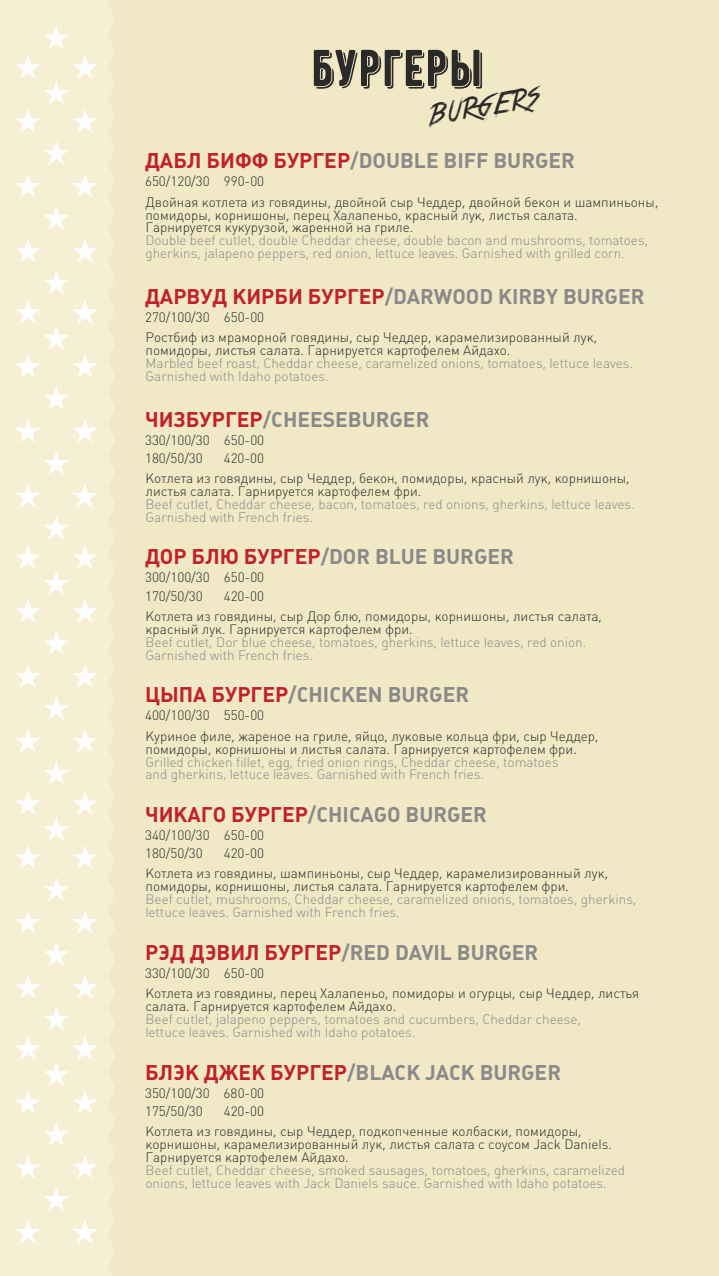
<style>
.page{position:relative;width:719px;height:1276px;background:#f7efd4}
.page>*{position:absolute;margin:0;border:0;box-sizing:border-box;transform-origin:0 0}
.t1{font:51.6px "BERNIER Shade";color:#2b2a29}
.t2{font:30px "True Lies RUSBYLYAJKA";color:#2b2a29}
.t3{font:21px "Plumb Bold C";color:#898989}
.t4{font:13.5px/18px "Plumb Light C";color:#2b2a29}
.t5{font:13.5px/12.9px "Plumb Light C";color:#898989}
.s1{color:#c12129}
</style>
<div class="page">
<svg style="left:15px;top:26px;width:82px;height:1217px"></svg>
<div style="left:108px;top:0;width:611px;height:1276px;background:#f1e8c6"></div>
<h1 class="t1" style="left:311px;top:38px;width:175px">бургеры</h1>
<h2 class="t2" style="left:428px;top:104px;width:112px;rotate:-9deg">burgers</h2>
<h3 class="t3" style="left:145px;top:151px;width:431px"><span class="s1">ДАБЛ БИФФ БУРГЕР</span>/DOUBLE BIFF BURGER</h3>
<p class="t4" style="left:145px;top:172px;width:515px;line-height:21px">650/120/30 990-00<br>Двойная котлета из говядины, двойной сыр Чеддер, двойной бекон и шампиньоны,</p>
<p class="t4" style="left:145px;top:209px;width:434px;line-height:12.9px">помидоры, корнишоны, перец Халапеньо, красный лук, листья салата.<br>Гарнируется кукурузой, жаренной на гриле.</p>
<p class="t5" style="left:145px;top:235px;width:504px">Double beef cutlet, double Cheddar cheese, double bacon and mushrooms, tomatoes, gherkins, jalapeno peppers, red onion, lettuce leaves. Garnished with grilled corn.</p>
<h3 class="t3" style="left:145px;top:287px;width:501px"><span class="s1">ДАРВУД КИРБИ БУРГЕР</span>/DARWOOD KIRBY BURGER</h3>
<p class="t4" style="left:145px;top:308px;width:453px;line-height:20.5px">270/100/30 650-00<br>Ростбиф из мраморной говядины, сыр Чеддер, карамелизированный лук,</p>
<p class="t4" style="left:145px;top:343px;width:366px">помидоры, листья салата. Гарнируется картофелем Айдахо.</p>
<p class="t5" style="left:145px;top:358px;width:489px">Marbled beef roast, Cheddar cheese, caramelized onions, tomatoes, lettuce leaves.<br>Garnished with Idaho potatoes.</p>
<h3 class="t3" style="left:145px;top:410px;width:286px"><span class="s1">ЧИЗБУРГЕР</span>/CHEESEBURGER</h3>
<p class="t4" style="left:145px;top:432px;width:121px">330/100/30 650-00<br>180/50/30</p>
<p class="t4" style="left:145px;top:449px;width:485px;line-height:20.4px;text-indent:78px">420-00<br>Котлета из говядины, сыр Чеддер, бекон, помидоры, красный лук, корнишоны,</p>
<p class="t4" style="left:145px;top:483px;width:277px">листья салата. Гарнируется картофелем фри.</p>
<p class="t5" style="left:145px;top:499px;width:490px">Beef cutlet, Cheddar cheese, bacon, tomatoes, red onions, gherkins, lettuce leaves.<br>Garnished with French fries.</p>
<h3 class="t3" style="left:145px;top:547px;width:370px"><span class="s1">ДОР БЛЮ БУРГЕР</span>/DOR BLUE BURGER</h3>
<p class="t4" style="left:145px;top:570px;width:121px">300/100/30 650-00<br>170/50/30</p>
<p class="t4" style="left:145px;top:587px;width:458px;line-height:20.4px;text-indent:78px">420-00<br>Котлета из говядины, сыр Дор блю, помидоры, корнишоны, листья салата,</p>
<p class="t4" style="left:145px;top:621px;width:268px">красный лук. Гарнируется картофелем фри.</p>
<p class="t5" style="left:145px;top:636px;width:442px">Beef cutlet, Dor blue cheese, tomatoes, gherkins, lettuce leaves, red onion.<br>Garnished with French fries.</p>
<h3 class="t3" style="left:145px;top:685px;width:325px"><span class="s1">ЦЫПА БУРГЕР</span>/CHICKEN BURGER</h3>
<p class="t4" style="left:145px;top:706px;width:455px;line-height:20.5px">400/100/30 550-00<br>Куриное филе, жареное на гриле, яйцо, луковые кольца фри, сыр Чеддер,</p>
<p class="t4" style="left:145px;top:741px;width:433px">помидоры, корнишоны и листья салата. Гарнируется картофелем фри.</p>
<p class="t5" style="left:145px;top:756px;width:414px">Grilled chicken fillet, egg, fried onion rings, Cheddar cheese, tomatoes and gherkins, lettuce leaves. Garnished with French fries.</p>
<h3 class="t3" style="left:145px;top:805px;width:343px"><span class="s1">ЧИКАГО БУРГЕР</span>/CHICAGO BURGER</h3>
<p class="t4" style="left:145px;top:827px;width:121px">340/100/30 650-00<br>180/50/30</p>
<p class="t4" style="left:145px;top:844px;width:464px;line-height:20.4px;text-indent:78px">420-00<br>Котлета из говядины, шампиньоны, сыр Чеддер, карамелизированный лук,</p>
<p class="t4" style="left:145px;top:879px;width:425px">помидоры, корнишоны, листья салата. Гарнируется картофелем фри.</p>
<p class="t5" style="left:145px;top:894px;width:492px">Beef cutlet, mushrooms, Cheddar cheese, caramelized onions, tomatoes, gherkins, lettuce leaves. Garnished with French fries.</p>
<h3 class="t3" style="left:145px;top:943px;width:395px"><span class="s1">РЭД ДЭВИЛ БУРГЕР</span>/RED DAVIL BURGER</h3>
<p class="t4" style="left:145px;top:964px;width:495px;line-height:20.5px">330/100/30 650-00<br>Котлета из говядины, перец Халапеньо, помидоры и огурцы, сыр Чеддер, листья</p>
<p class="t4" style="left:145px;top:998px;width:252px">салата. Гарнируется картофелем Айдахо.</p>
<p class="t5" style="left:145px;top:1014px;width:437px">Beef cutlet, jalapeno peppers, tomatoes and cucumbers, Cheddar cheese, lettuce leaves. Garnished with Idaho potatoes.</p>
<h3 class="t3" style="left:145px;top:1062px;width:417px"><span class="s1">БЛЭК ДЖЕК БУРГЕР</span>/BLACK JACK BURGER</h3>
<p class="t4" style="left:145px;top:1085px;width:121px">350/100/30 680-00<br>175/50/30</p>
<p class="t4" style="left:145px;top:1102px;width:437px;line-height:20.4px;text-indent:78px">420-00<br>Котлета из говядины, сыр Чеддер, подкопченные колбаски, помидоры,</p>
<p class="t4" style="left:145px;top:1139px;width:468px;line-height:12.9px">корнишоны, карамелизированный лук, листья салата с соусом Jack Daniels.<br>Гарнируется картофелем Айдахо.</p>
<p class="t5" style="left:145px;top:1164px;width:481px">Beef cutlet, Cheddar cheese, smoked sausages, tomatoes, gherkins, caramelized onions, lettuce leaves with Jack Daniels sauce. Garnished with Idaho potatoes.</p>
</div>
